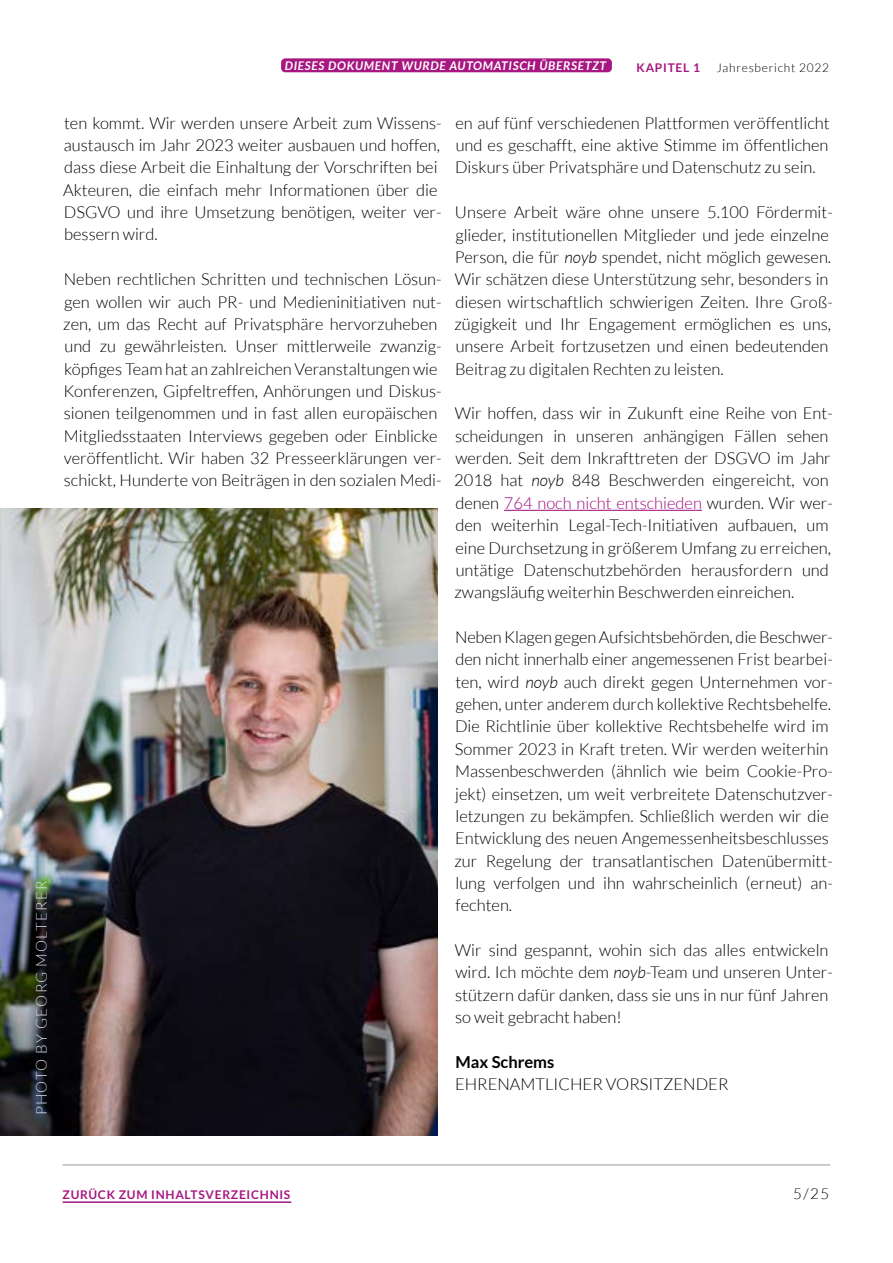
<style>
.page{position:relative;width:893px;height:1263px;background:#fff}
.page>*{position:absolute;margin:0;border:0;box-sizing:border-box;transform-origin:0 0}
.t1{font:300 16.5px/22.4px "Lato";color:#000}
.t2{font:700 16.5px "Lato";color:#000}
.t3{font:300 15px "Lato";letter-spacing:.08em;color:#e1dbee}
.t4{font:300 15px "Lato";color:#000}
.t5{font:italic 700 12px "Lato";letter-spacing:.06em;color:#fff}
.t6{font:700 12px "Lato";letter-spacing:.06em;color:#a71681}
.t7{font:300 12px "Lato";letter-spacing:.06em;color:#000}
.s1{font-style:italic}
.s2{color:#9c0a7d}
</style>
<div class="page">
<hr style="left:63px;top:1164px;width:767px;height:2px;background:#b8bab8">
<div style="left:281px;top:58px;width:331px;height:14px;background:#a71681;border-radius:4px"></div>
<hr style="left:63px;top:1201px;width:228px;height:2px;background:#a71681">
<img style="left:0;top:509px;width:438px;height:626px">
<hr style="left:504px;top:510px;width:198px;height:1px;background:#9c0a7d">
<p class="t5" style="left:285px;top:59px;width:323px">DIESES DOKUMENT WURDE AUTOMATISCH ÜBERSETZT</p>
<p class="t6" style="left:637px;top:61px;width:65px">KAPITEL 1</p>
<p class="t7" style="left:716px;top:62px;width:114px">Jahresbericht 2022</p>
<p class="t3" style="left:33px;top:1115px;width:236px;rotate:-90deg">PHOTO BY GEORG MOLTERER</p>
<p class="t1" style="left:63px;top:112px;width:380px">ten kommt. Wir werden unsere Arbeit zum Wissens&shy;austausch im Jahr 2023 weiter ausbauen und hoffen, dass diese Arbeit die Einhaltung der Vorschriften bei Akteuren, die einfach mehr Informationen über die DSGVO und ihre Umsetzung benötigen, weiter ver&shy;bessern wird.</p>
<p class="t1" style="left:63px;top:268px;width:380px">Neben rechtlichen Schritten und technischen Lösun&shy;gen wollen wir auch PR- und Medieninitiativen nut&shy;zen, um das Recht auf Privatsphäre hervorzuheben und zu gewährleisten. Unser mittlerweile zwanzig&shy;köpfiges Team hat an zahlreichen Veranstaltungen wie Konferenzen, Gipfeltreffen, Anhörungen und Diskus&shy;sionen teilgenommen und in fast allen europäischen Mitgliedsstaaten Interviews gegeben oder Einblicke veröffentlicht. Wir haben 32 Presseerklärungen ver&shy;schickt, Hunderte von Beiträgen in den sozialen Medi-</p>
<p class="t1" style="left:455px;top:112px;width:376px;text-align:justify">en auf fünf verschiedenen Plattformen veröffentlicht und es geschafft, eine aktive Stimme im öffentlichen Diskurs über Privatsphäre und Datenschutz zu sein.</p>
<p class="t1" style="left:454px;top:201px;width:380px">Unsere Arbeit wäre ohne unsere 5.100 Fördermit&shy;glieder, institutionellen Mitglieder und jede einzelne Person, die für <span class="s1">noyb</span> spendet, nicht möglich gewesen.<br>Wir schätzen diese Unterstützung sehr, besonders in diesen wirtschaftlich schwierigen Zeiten. Ihre Groß&shy;zügigkeit und Ihr Engagement ermöglichen es uns, unsere Arbeit fortzusetzen und einen bedeutenden Beitrag zu digitalen Rechten zu leisten.</p>
<p class="t1" style="left:454px;top:402px;width:380px">Wir hoffen, dass wir in Zukunft eine Reihe von Ent&shy;scheidungen in unseren anhängigen Fällen sehen werden. Seit dem Inkrafttreten der DSGVO im Jahr 2018 hat <span class="s1">noyb</span> 848 Beschwerden eingereicht, von denen <span class="s2">764 noch nicht entschieden</span> wurden. Wir wer&shy;den weiterhin Legal-Tech-Initiativen aufbauen, um eine Durchsetzung in größerem Umfang zu erreichen, untätige Datenschutzbehörden herausfordern und zwangsläufig weiterhin Beschwerden einreichen.</p>
<p class="t1" style="left:454px;top:626px;width:380px">Neben Klagen gegen Aufsichtsbehörden, die Beschwer&shy;den nicht innerhalb einer angemessenen Frist bearbei&shy;ten, wird <span class="s1">noyb</span> auch direkt gegen Unternehmen vor&shy;gehen, unter anderem durch kollektive Rechtsbehelfe.<br>Die Richtlinie über kollektive Rechtsbehelfe wird im Sommer 2023 in Kraft treten. Wir werden weiterhin Massenbeschwerden (ähnlich wie beim Cookie-Pro&shy;jekt) einsetzen, um weit verbreitete Datenschutzver&shy;letzungen zu bekämpfen. Schließlich werden wir die Entwicklung des neuen Angemessenheitsbeschlusses zur Regelung der transatlantischen Datenübermitt&shy;lung verfolgen und ihn wahrscheinlich (erneut) an&shy;fechten.</p>
<p class="t1" style="left:455px;top:939px;width:379px">Wir sind gespannt, wohin sich das alles entwickeln wird. Ich möchte dem <span class="s1">noyb</span>-Team und unseren Unter&shy;stützern dafür danken, dass sie uns in nur fünf Jahren so weit gebracht haben!</p>
<p class="t2" style="left:456px;top:1052px;width:100px">Max Schrems</p>
<p class="t1" style="left:455px;top:1073px;width:275px">EHRENAMTLICHER VORSITZENDER</p>
<p class="t6" style="left:63px;top:1188px;width:229px">ZURÜCK ZUM INHALTSVERZEICHNIS</p>
<p class="t4" style="left:793px;top:1186px;width:37px">5/25</p>
</div>
